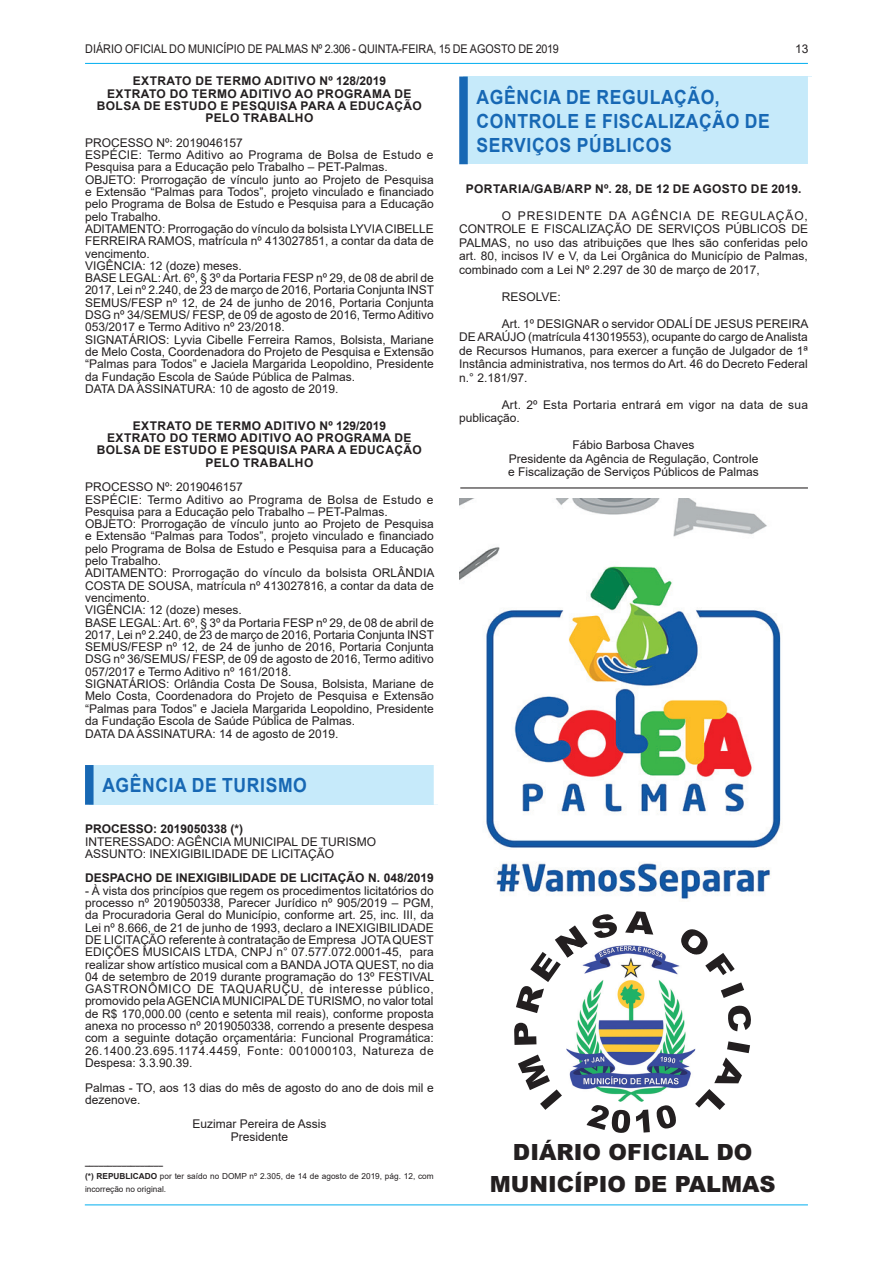
<style>
.page{position:relative;width:893px;height:1263px;background:#fff}
.page>*{position:absolute;margin:0;border:0;box-sizing:border-box;transform-origin:0 0}
.t1{font:900 22.35px/31.5px "Arial";color:#231f20;text-align:center}
.t2{font:700 19.5px/24px "Arial";letter-spacing:.035em;color:#1768b4;scale:.9 1}
.t3{font:12px/12.3px "Arial";color:#231f20}
.t4{font:700 12px/12.3px "Arial";letter-spacing:.035em;color:#231f20;text-align:center}
.t5{font:12px "Arial";color:#231f20;scale:.9 1}
.t6{font:700 12px "Arial";color:#231f20}
.t7{font:8.25px/13.5px "Arial";color:#231f20}
.s1{font-weight:700}
</style>
<div class="page">
<hr style="left:85px;top:1204px;width:723px;height:1px;background:#00aeef">
<hr style="left:85px;top:63px;width:723px;height:1px;background:#00aeef">
<div style="left:89px;top:765px;width:349px;height:40px;background:#c6eafa"></div>
<div style="left:85px;top:765px;width:9px;height:40px;background:#1768b4"></div>
<div style="left:434px;top:765px;width:8px;height:40px;background:#fff"></div>
<div style="left:463px;top:77px;width:349px;height:87px;background:#c6eafa"></div>
<div style="left:459px;top:77px;width:9px;height:87px;background:#1768b4"></div>
<div style="left:808px;top:77px;width:8px;height:87px;background:#fff"></div>
<hr style="left:460px;top:487px;width:348px;height:1px;background:#231f20">
<img style="left:459px;top:498px;width:322px;height:401px">
<svg style="left:514px;top:911px;width:237px;height:199px"></svg>
<svg style="left:587px;top:1105px;width:89px;height:28px"></svg>
<img style="left:566px;top:958px;width:129px;height:144px">
<img style="left:566px;top:945px;width:129px;height:13px">
<p class="t5" style="left:85px;top:40px;width:528px">DIÁRIO OFICIAL DO MUNICÍPIO DE PALMAS Nº 2.306 - QUINTA-FEIRA, 15 DE AGOSTO DE 2019</p>
<p class="t3" style="left:795px;top:42px;width:15px">13</p>
<p class="t4" style="left:97px;top:75px;width:327px">EXTRATO DE TERMO ADITIVO Nº 128/2019<br>EXTRATO DO TERMO ADITIVO AO PROGRAMA DE<br>BOLSA DE ESTUDO E PESQUISA PARA A EDUCAÇÃO<br>PELO TRABALHO</p>
<p class="t3" style="left:85px;top:136px;width:351px">PROCESSO Nº: 2019046157<br>ESPÉCIE: Termo Aditivo ao Programa de Bolsa de Estudo e Pesquisa para a Educação pelo Trabalho – PET-Palmas.<br>OBJETO: Prorrogação de vínculo junto ao Projeto de Pesquisa e Extensão “Palmas para Todos”, projeto vinculado e financiado pelo Programa de Bolsa de Estudo e Pesquisa para a Educação pelo Trabalho.<br>ADITAMENTO: Prorrogação do vínculo da bolsista LYVIA CIBELLE FERREIRA RAMOS, matrícula nº 413027851, a contar da data de vencimento.<br>VIGÊNCIA: 12 (doze) meses.<br>BASE LEGAL: Art. 6º, § 3º da Portaria FESP nº 29, de 08 de abril de 2017, Lei nº 2.240, de 23 de março de 2016, Portaria Conjunta INST SEMUS/FESP nº 12, de 24 de junho de 2016, Portaria Conjunta DSG nº 34/SEMUS/ FESP, de 09 de agosto de 2016, Termo Aditivo 053/2017 e Termo Aditivo nº 23/2018.<br>SIGNATÁRIOS: Lyvia Cibelle Ferreira Ramos, Bolsista, Mariane de Melo Costa, Coordenadora do Projeto de Pesquisa e Extensão “Palmas para Todos” e Jaciela Margarida Leopoldino, Presidente da Fundação Escola de Saúde Pública de Palmas.<br>DATA DA ASSINATURA: 10 de agosto de 2019.</p>
<p class="t4" style="left:97px;top:419px;width:327px">EXTRATO DE TERMO ADITIVO Nº 129/2019<br>EXTRATO DO TERMO ADITIVO AO PROGRAMA DE<br>BOLSA DE ESTUDO E PESQUISA PARA A EDUCAÇÃO<br>PELO TRABALHO</p>
<p class="t3" style="left:85px;top:481px;width:351px">PROCESSO Nº: 2019046157<br>ESPÉCIE: Termo Aditivo ao Programa de Bolsa de Estudo e Pesquisa para a Educação pelo Trabalho – PET-Palmas.<br>OBJETO: Prorrogação de vínculo junto ao Projeto de Pesquisa e Extensão “Palmas para Todos”, projeto vinculado e financiado pelo Programa de Bolsa de Estudo e Pesquisa para a Educação pelo Trabalho.<br>ADITAMENTO: Prorrogação do vínculo da bolsista ORLÂNDIA COSTA DE SOUSA, matrícula nº 413027816, a contar da data de vencimento.<br>VIGÊNCIA: 12 (doze) meses.<br>BASE LEGAL: Art. 6º, § 3º da Portaria FESP nº 29, de 08 de abril de 2017, Lei nº 2.240, de 23 de março de 2016, Portaria Conjunta INST SEMUS/FESP nº 12, de 24 de junho de 2016, Portaria Conjunta DSG nº 36/SEMUS/ FESP, de 09 de agosto de 2016, Termo aditivo 057/2017 e Termo Aditivo nº 161/2018.<br>SIGNATÁRIOS: Orlândia Costa De Sousa, Bolsista, Mariane de Melo Costa, Coordenadora do Projeto de Pesquisa e Extensão “Palmas para Todos” e Jaciela Margarida Leopoldino, Presidente da Fundação Escola de Saúde Pública de Palmas.</p>
<p class="t3" style="left:85px;top:728px;width:255px">DATA DA ASSINATURA: 14 de agosto de 2019.</p>
<h2 class="t2" style="left:102px;top:773px;width:229px">AGÊNCIA DE TURISMO</h2>
<p class="t6" style="left:85px;top:820px;width:160px">PROCESSO: 2019050338 (*)</p>
<p class="t3" style="left:85px;top:835px;width:293px">INTERESSADO: AGÊNCIA MUNICIPAL DE TURISMO<br>ASSUNTO: INEXIGIBILIDADE DE LICITAÇÃO</p>
<p class="t6" style="left:85px;top:870px;width:350px">DESPACHO DE INEXIGIBILIDADE DE LICITAÇÃO N. 048/2019</p>
<p class="t3" style="left:85px;top:884px;width:351px;text-align:justify">- À vista dos princípios que regem os procedimentos licitatórios do processo nº 2019050338, Parecer Jurídico nº 905/2019 – PGM, da Procuradoria Geral do Município, conforme art. 25, inc. III, da Lei nº 8.666, de 21 de junho de 1993, declaro a INEXIGIBILIDADE DE LICITAÇÃO referente à contratação de Empresa JOTA QUEST EDIÇÕES MUSICAIS LTDA, CNPJ n° 07.577.072.0001-45, para realizar show artístico musical com a BANDA JOTA QUEST, no dia 04 de setembro de 2019 durante programação do 13º FESTIVAL GASTRONÔMICO DE TAQUARUÇU, de interesse público, promovido pela AGENCIA MUNICIPAL DE TURISMO, no valor total de R$ 170,000.00 (cento e setenta mil reais), conforme proposta anexa no processo nº 2019050338, correndo a presente despesa com a seguinte dotação orçamentária: Funcional Programática:<br>26.1400.23.695.1174.4459, Fonte: 001000103, Natureza de Despesa: 3.3.90.39.</p>
<p class="t3" style="left:85px;top:1081px;width:350px">Palmas - TO, aos 13 dias do mês de agosto do ano de dois mil e dezenove.</p>
<p class="t3" style="left:192px;top:1118px;width:136px;text-align:center">Euzimar Pereira de Assis<br>Presidente</p>
<p class="t7" style="left:85px;top:1156px;width:350px"><span class="s1">_________________<br>(*) REPUBLICADO</span> por ter saído no DOMP nº 2.305, de 14 de agosto de 2019, pág. 12, com incorreção no original.</p>
<h2 class="t2" style="left:477px;top:85px;width:327px">AGÊNCIA DE REGULAÇÃO,<br>CONTROLE E FISCALIZAÇÃO DE<br>SERVIÇOS PÚBLICOS</h2>
<p class="t4" style="left:466px;top:183px;width:337px">PORTARIA/GAB/ARP Nº. 28, DE 12 DE AGOSTO DE 2019.</p>
<p class="t3" style="left:459px;top:209px;width:350px;line-height:13.5px;text-align:justify;text-indent:43px">O PRESIDENTE DA AGÊNCIA DE REGULAÇÃO, CONTROLE E FISCALIZAÇÃO DE SERVIÇOS PÚBLICOS DE PALMAS, no uso das atribuições que lhes são conferidas pelo art. 80, incisos IV e V, da Lei Orgânica do Município de Palmas, combinado com a Lei Nº 2.297 de 30 de março de 2017,</p>
<p class="t3" style="left:502px;top:290px;width:61px">RESOLVE:</p>
<p class="t3" style="left:459px;top:317px;width:351px;line-height:13.5px;text-align:justify;text-indent:43px">Art. 1º DESIGNAR o servidor ODALÍ DE JESUS PEREIRA DE ARAÚJO (matrícula 413019553), ocupante do cargo de Analista de Recursos Humanos, para exercer a função de Julgador de 1ª Instância administrativa, nos termos do Art. 46 do Decreto Federal n.° 2.181/97.</p>
<p class="t3" style="left:459px;top:398px;width:350px;line-height:13.5px;text-indent:43px">Art. 2º Esta Portaria entrará em vigor na data de sua publicação.</p>
<p class="t3" style="left:508px;top:438px;width:252px;line-height:13.5px;text-align:center">Fábio Barbosa Chaves<br>Presidente da Agência de Regulação, Controle e Fiscalização de Serviços Públicos de Palmas</p>
<h1 class="t1" style="left:490px;top:1136px;width:288px">DIÁRIO OFICIAL DO<br>MUNICÍPIO DE PALMAS</h1>
</div>
